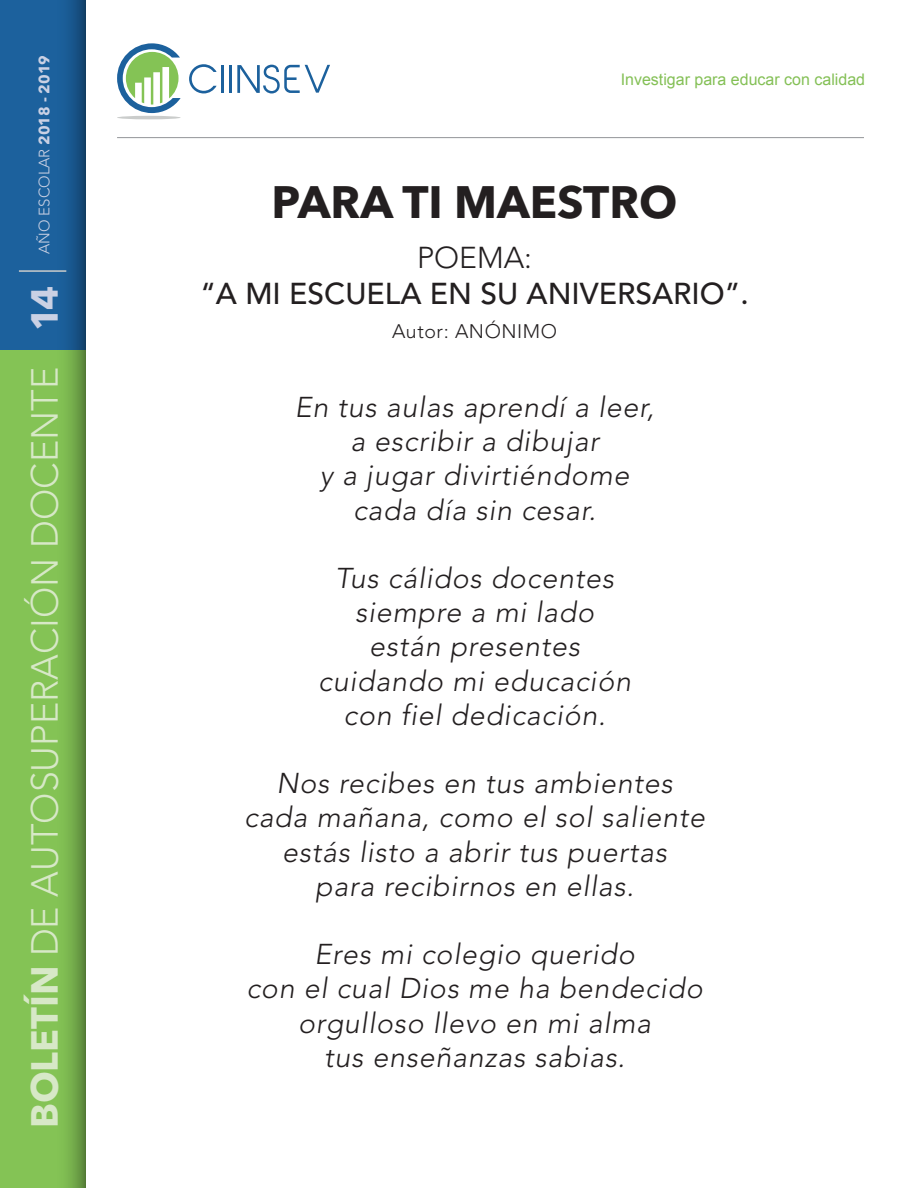
<style>
.page{position:relative;width:918px;height:1188px;background:#fff}
.page>*{position:absolute;margin:0;border:0;box-sizing:border-box;transform-origin:0 0}
.t1{font:700 45px "Avenir Next LT Pro";color:#231f20}
.t2{font:300 37.5px "Avenir LT Std";color:#d7e8c7}
.t3{font:500 30px "Avenir LT Std";color:#231f20}
.t4{font:300 30px "Avenir LT Std";color:#231f20}
.t5{font:italic 300 28.5px/34.2px "Avenir LT Std";letter-spacing:.03em;color:#231f20;text-align:center}
.t6{font:300 19.5px "Avenir LT Std";letter-spacing:.03em;color:#231f20}
.t7{font:16.05px "Arial";color:#84c056}
.t8{font:300 15px "Avenir LT Std";color:#cad1e4}
.s1{font-family:"Avenir Next LT Pro";font-weight:700}
.s2{font-family:"Avenir Next LT Pro";font-weight:700;color:#cad1e4}
</style>
<div class="page">
<svg style="left:117px;top:43px;width:64px;height:70px"></svg>
<hr style="left:117px;top:116px;width:64px;height:3px;background:#cacccb;border-radius:50%">
<hr style="left:221px;top:65px;width:3px;height:28px;background:#1c619d">
<hr style="left:229px;top:65px;width:3px;height:28px;background:#1c619d">
<svg style="left:237px;top:65px;width:93px;height:28px"></svg>
<svg style="left:189px;top:64px;width:28px;height:29px"></svg>
<div style="left:0;top:350px;width:85px;height:838px;background:#84c355"></div>
<div style="left:0;top:0;width:85px;height:350px;background:#1c619d"></div>
<svg style="left:66px;top:0;width:19px;height:1188px"></svg>
<hr style="left:117px;top:137px;width:747px;height:1px;background:#939598">
<hr style="left:19px;top:270px;width:47px;height:2px;background:#cacccb">
<p class="t8" style="left:35px;top:254px;width:200px;rotate:-90deg">AÑO ESCOLAR <span class="s1">2018 - 2019</span></p>
<h2 class="t2" style="left:23px;top:1128px;width:844px;rotate:-90deg"><span class="s1">Boletín</span> DE AUTOSUPERACIÓN DOCENTE <span class="s2">14</span></h2>
<p class="t7" style="left:621px;top:69px;width:246px">Investigar para educar con calidad</p>
<h1 class="t1" style="left:272px;top:175px;width:404px">PARA TI MAESTRO</h1>
<p class="t4" style="left:417px;top:241px;width:20px">POE</p>
<p class="t4" style="left:477px;top:241px;width:57px">MA:</p>
<p class="t3" style="left:200px;top:277px;width:550px">“A MI ESCUELA EN SU ANIVERSARIO”.</p>
<p class="t6" style="left:392px;top:320px;width:167px">AUTOR: ANÓNIMO</p>
<p class="t5" style="left:295px;top:391px;width:361px">En tus aulas aprendí a leer, a escribir a dibujar<br>y a jugar divirtiéndome cada día sin cesar.</p>
<p class="t5" style="left:318px;top:562px;width:314px">Tus cálidos docentes siempre a mi lado están presentes cuidando mi educación con fiel dedicación.</p>
<p class="t5" style="left:244px;top:767px;width:462px">Nos recibes en tus ambientes cada mañana, como el sol saliente estás listo a abrir tus puertas<br>para recibirnos en ellas.</p>
<p class="t5" style="left:246px;top:938px;width:458px">Eres mi colegio querido<br>con el cual Dios me ha bendecido orgulloso llevo en mi alma<br>tus enseñanzas sabias.</p>
</div>
